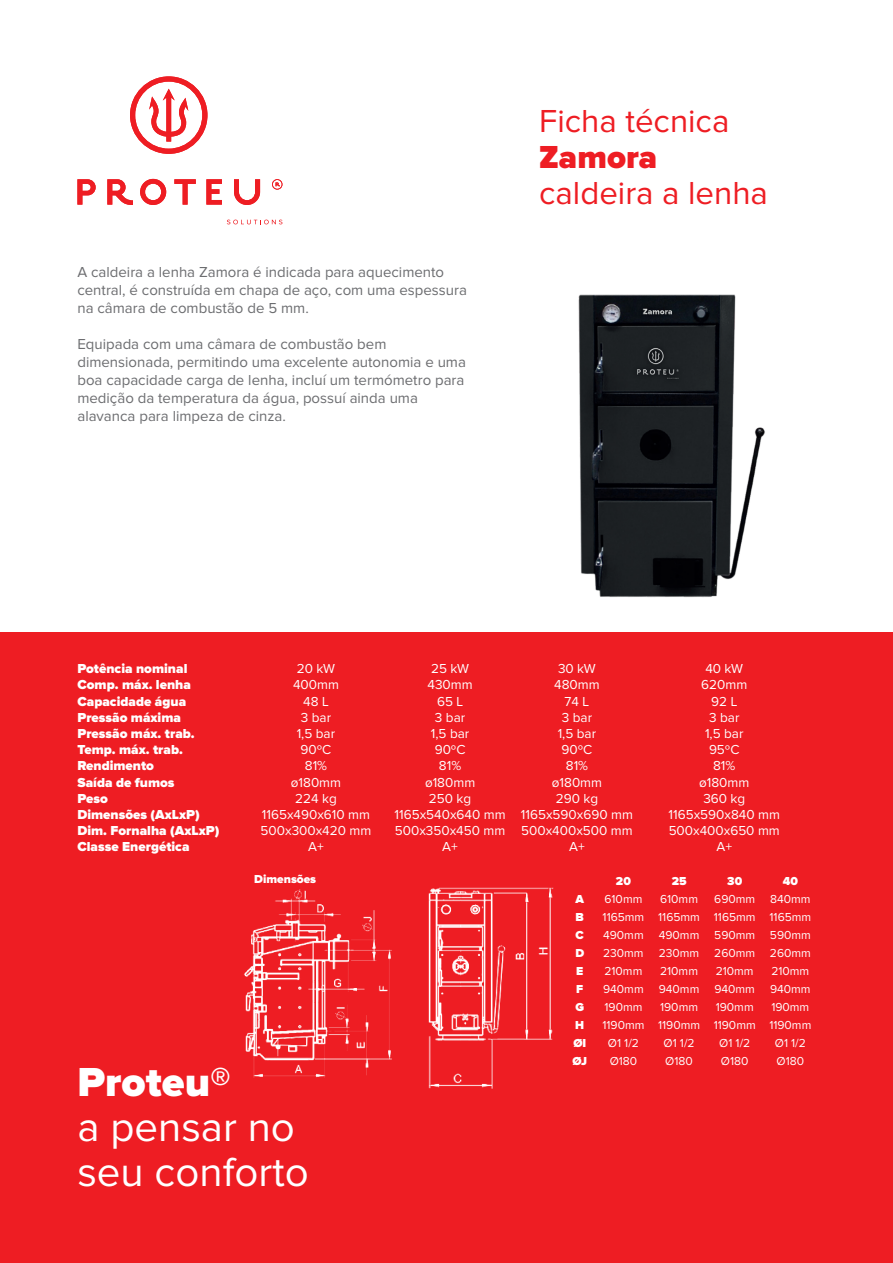
<style>
.page{position:relative;width:893px;height:1263px;background:#fff}
.page>*{position:absolute;margin:0;border:0;box-sizing:border-box;transform-origin:0 0}
.t1{font:42px/45px "Proxima Nova";color:#fff}
.t2{font:900 42px "Proxima Nova";color:#fff}
.t3{font:33px "Proxima Nova";color:#ee1d23}
.t4{font:900 33px "Proxima Nova";color:#ee1d23}
.t5{font:15px/18px "Proxima Nova";color:#6c6d70}
.t6{font:13.5px/16.2px "Proxima Nova";color:#fff;text-align:center}
.t7{font:900 13.5px/16.2px "Proxima Nova";color:#fff}
.t8{font:12px/18px "Proxima Nova";color:#fff;text-align:center}
.t9{font:900 12px/18px "Proxima Nova";color:#fff;text-align:center}
</style>
<div class="page">
<div style="left:0;top:632px;width:893px;height:631px;background:#ee1d23"></div>
<svg style="left:227px;top:220px;width:55px;height:4px"></svg>
<svg style="left:77px;top:179px;width:19px;height:26px"></svg>
<svg style="left:107px;top:179px;width:26px;height:26px"></svg>
<svg style="left:140px;top:179px;width:26px;height:26px"></svg>
<svg style="left:174px;top:179px;width:22px;height:26px"></svg>
<svg style="left:206px;top:179px;width:16px;height:26px"></svg>
<svg style="left:234px;top:179px;width:26px;height:26px"></svg>
<svg style="left:130px;top:76px;width:77px;height:78px"></svg>
<svg style="left:272px;top:179px;width:10px;height:11px"></svg>
<img style="left:578px;top:294px;width:187px;height:303px">
<img style="left:244px;top:887px;width:310px;height:202px">
<p class="t5" style="left:77px;top:264px;width:391px">A caldeira a lenha Zamora é indicada para aquecimento central, é construída em chapa de aço, com uma espessura na câmara de combustão de 5 mm.</p>
<p class="t5" style="left:77px;top:336px;width:390px">Equipada com uma câmara de combustão bem dimensionada, permitindo uma excelente autonomia e uma boa capacidade carga de lenha, incluí um termómetro para medição da temperatura da água, possuí ainda uma alavanca para limpeza de cinza.</p>
<h2 class="t3" style="left:539px;top:106px;width:192px">Ficha técnica</h2>
<h2 class="t4" style="left:539px;top:142px;width:120px">Zamora</h2>
<h2 class="t3" style="left:539px;top:178px;width:230px">caldeira a lenha</h2>
<p class="t7" style="left:77px;top:661px;width:144px">Potência nominal<br>Comp. máx. lenha<br>Capacidade água<br>Pressão máxima<br>Pressão máx. trab.<br>Temp. máx. trab.<br>Rendimento<br>Saída de fumos<br>Peso<br>Dimensões (AxLxP)<br>Dim. Fornalha (AxLxP)<br>Classe Energética</p>
<p class="t6" style="left:261px;top:661px;width:112px">20 kW<br>400mm<br>48 L<br>3 bar<br>1,5 bar<br>90ºC<br>81%<br>ø180mm<br>224 kg<br>1165x490x610 mm<br>500x300x420 mm<br>A+</p>
<p class="t9" style="left:254px;top:870px;width:63px">Dimensões</p>
<h1 class="t2" style="left:77px;top:1063px;width:155px">Proteu®</h1>
<h1 class="t1" style="left:77px;top:1106px;width:233px">a pensar no seu conforto</h1>
<p class="t6" style="left:395px;top:661px;width:113px">25 kW<br>430mm<br>65 L<br>3 bar<br>1,5 bar<br>90ºC<br>81%<br>ø180mm<br>250 kg<br>1165x540x640 mm<br>500x350x450 mm<br>A+</p>
<p class="t6" style="left:521px;top:661px;width:113px">30 kW<br>480mm<br>74 L<br>3 bar<br>1,5 bar<br>90ºC<br>81%<br>ø180mm<br>290 kg<br>1165x590x690 mm<br>500x400x500 mm<br>A+</p>
<p class="t6" style="left:669px;top:661px;width:113px">40 kW<br>620mm<br>92 L<br>3 bar<br>1,5 bar<br>95ºC<br>81%<br>ø180mm<br>360 kg<br>1165x590x840 mm<br>500x400x650 mm<br>A+</p>
<p class="t9" style="left:572px;top:891px;width:16px">A<br>B<br>C<br>D<br>E<br>F<br>G<br>H<br>ØI<br>ØJ</p>
<p class="t9" style="left:616px;top:873px;width:16px">20</p>
<p class="t8" style="left:602px;top:891px;width:43px">610mm<br>1165mm<br>490mm<br>230mm<br>210mm<br>940mm<br>190mm<br>1190mm<br>Ø1 1/2<br>Ø180</p>
<p class="t9" style="left:672px;top:873px;width:16px">25</p>
<p class="t8" style="left:658px;top:891px;width:43px">610mm<br>1165mm<br>490mm<br>230mm<br>210mm<br>940mm<br>190mm<br>1190mm<br>Ø1 1/2<br>Ø180</p>
<p class="t9" style="left:727px;top:873px;width:16px">30</p>
<p class="t8" style="left:714px;top:891px;width:43px">690mm<br>1165mm<br>590mm<br>260mm<br>210mm<br>940mm<br>190mm<br>1190mm<br>Ø1 1/2<br>Ø180</p>
<p class="t9" style="left:783px;top:873px;width:17px">40</p>
<p class="t8" style="left:769px;top:891px;width:43px">840mm<br>1165mm<br>590mm<br>260mm<br>210mm<br>940mm<br>190mm<br>1190mm<br>Ø1 1/2<br>Ø180</p>
</div>
